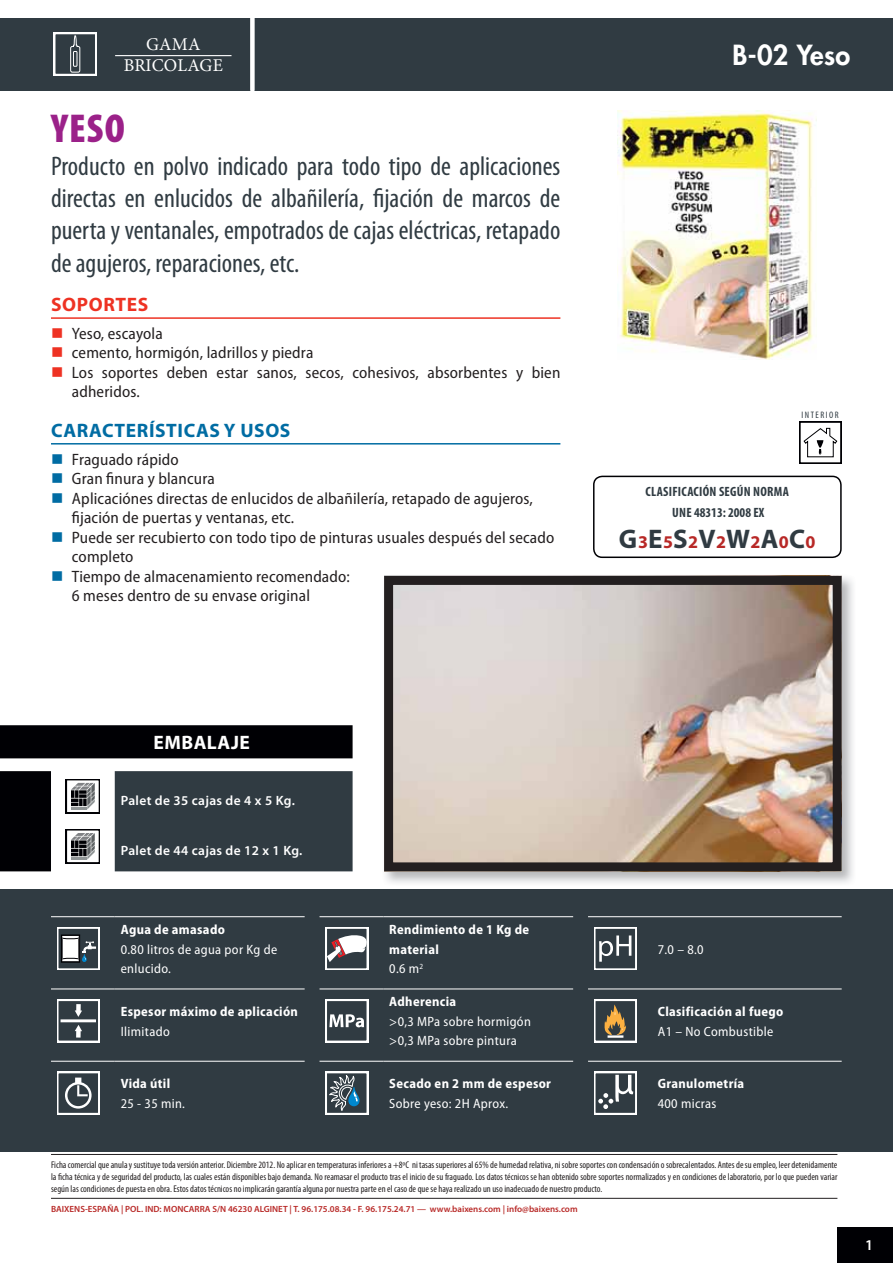
<style>
.page{position:relative;width:893px;height:1263px;background:#fff}
.page>*{position:absolute;margin:0;border:0;box-sizing:border-box;transform-origin:0 0}
.t1{font:900 condensed 40.5px "Myriad Pro";color:#9b2189}
.t2{font:condensed 27px/32.4px "Myriad Pro";color:#303b42;text-align:justify}
.t3{font:700 27px "Myriad Pro";color:#303b42}
.t4{font:800 27px "Futura Std";letter-spacing:.01em;color:#fff}
.t5{font:700 19.5px "Myriad Pro";letter-spacing:.03em;color:#006ca3}
.t6{font:700 19.5px "Myriad Pro";letter-spacing:.03em;color:#ee3223}
.t7{font:700 19.5px "Myriad Pro";letter-spacing:.025em;color:#fff}
.t8{font:18px/21px "Minion Pro";letter-spacing:.01em;color:#fff;text-align:center}
.t9{font:semi-condensed 16.5px/19.5px "Myriad Pro";letter-spacing:.01em;color:#231f20}
.t10{font:600 15px "Myriad Pro";color:#fff}
.t11{font:700 semi-condensed 13.5px/19.5px "Myriad Pro";letter-spacing:.025em;color:#fff}
.t12{font:semi-condensed 13.5px/19.5px "Myriad Pro";letter-spacing:.025em;color:#fff}
.t13{font:600 13.5px "Myriad Pro";letter-spacing:.025em;color:#fff}
.t14{font:700 condensed 13.5px/20.7px "Myriad Pro";letter-spacing:.02em;color:#303b42;text-align:center}
.t15{font:condensed 9.75px/12px "Myriad Pro";color:#231f20;text-align:justify}
.t16{font:condensed 9.45px "Myriad Pro";letter-spacing:.155em;color:#303b42}
.t17{font:600 9px "Myriad Pro";color:#b82927}
.s1{font-size:18px;color:#b82927}
.s2{font-weight:400}
</style>
<div class="page">
<div style="left:0;top:18px;width:893px;height:72px;background:#303b42"></div>
<div style="left:250px;top:18px;width:5px;height:72px;background:#fff"></div>
<hr style="left:115px;top:55px;width:116px;height:1px;background:#fff">
<svg style="left:54px;top:33px;width:42px;height:42px"></svg>
<div style="left:0;top:889px;width:893px;height:263px;background:#303b42"></div>
<div style="left:837px;top:1227px;width:56px;height:36px;background:#000004"></div>
<hr style="left:51px;top:1154px;width:786px;height:1px;background:#231f20">
<hr style="left:51px;top:1198px;width:786px;height:1px;background:#231f20">
<img style="left:617px;top:111px;width:200px;height:249px">
<hr style="left:51px;top:317px;width:509px;height:2px;background:#ee3223">
<hr style="left:51px;top:443px;width:509px;height:2px;background:#006ca3">
<img style="left:384px;top:575px;width:469px;height:308px">
<img style="left:394px;top:586px;width:438px;height:275px">
<div style="left:384px;top:576px;width:458px;height:295px;border:9px solid #231f20"></div>
<svg style="left:799px;top:421px;width:43px;height:43px"></svg>
<svg style="left:0;top:725px;width:353px;height:146px;fill:#000004"></svg>
<svg style="left:51px;top:771px;width:302px;height:100px"></svg>
<div style="left:593px;top:476px;width:249px;height:82px;border:2px solid #000004;border-radius:9px"></div>
<hr style="left:51px;top:916px;width:64px;height:1px;background:#fff">
<hr style="left:115px;top:916px;width:190px;height:1px;background:#fff">
<hr style="left:51px;top:989px;width:64px;height:1px;background:#fff">
<hr style="left:115px;top:989px;width:190px;height:1px;background:#fff">
<hr style="left:51px;top:1061px;width:64px;height:1px;background:#fff">
<hr style="left:115px;top:1061px;width:190px;height:1px;background:#fff">
<svg style="left:57px;top:927px;width:43px;height:43px"></svg>
<svg style="left:57px;top:1000px;width:43px;height:42px"></svg>
<svg style="left:57px;top:1072px;width:43px;height:42px"></svg>
<hr style="left:319px;top:916px;width:64px;height:1px;background:#fff">
<hr style="left:383px;top:916px;width:190px;height:1px;background:#fff">
<hr style="left:319px;top:989px;width:64px;height:1px;background:#fff">
<hr style="left:383px;top:989px;width:190px;height:1px;background:#fff">
<hr style="left:319px;top:1061px;width:64px;height:1px;background:#fff">
<hr style="left:383px;top:1061px;width:190px;height:1px;background:#fff">
<svg style="left:325px;top:927px;width:43px;height:43px"></svg>
<svg style="left:325px;top:1000px;width:43px;height:42px"></svg>
<svg style="left:325px;top:1071px;width:43px;height:44px"></svg>
<hr style="left:588px;top:916px;width:254px;height:1px;background:#fff">
<hr style="left:588px;top:989px;width:254px;height:1px;background:#fff">
<hr style="left:588px;top:1061px;width:254px;height:1px;background:#fff">
<svg style="left:594px;top:927px;width:42px;height:43px"></svg>
<svg style="left:594px;top:1000px;width:42px;height:42px"></svg>
<div style="left:607px;top:1035px;width:16px;height:3px;border:2px solid #fff"></div>
<svg style="left:594px;top:1072px;width:42px;height:42px"></svg>
<h3 class="t8" style="left:124px;top:33px;width:101px">GAMA<br>BRICOLAGE</h3>
<h1 class="t1" style="left:51px;top:105px;width:75px">YESO</h1>
<h2 class="t2" style="left:51px;top:151px;width:511px">Producto en polvo indicado para todo tipo de aplicaciones directas en enlucidos de albañilería, fijación de marcos de puerta y ventanales, empotrados de cajas eléctricas, retapado de agujeros, reparaciones, etc.</h2>
<h3 class="t6" style="left:51px;top:293px;width:99px">SOPORTES</h3>
<h3 class="t9" style="left:72px;top:325px;width:490px">Yeso, escayola<br>cemento, hormigón, ladrillos y piedra<br>Los soportes deben estar sanos, secos, cohesivos, absorbentes y bien adheridos.</h3>
<h3 class="t5" style="left:51px;top:419px;width:241px">CARACTERÍSTICAS Y USOS</h3>
<p class="t9" style="left:72px;top:450px;width:484px">Fraguado rápido<br>Gran finura y blancura<br>Aplicaciónes directas de enlucidos de albañilería, retapado de agujeros, fijación de puertas y ventanas, etc.<br>Puede ser recubierto con todo tipo de pinturas usuales después del secado completo<br>Tiempo de almacenamiento recomendado:<br>6 meses dentro de su envase original</p>
<h2 class="t4" style="left:733px;top:40px;width:119px">B-02 Yeso</h2>
<p class="t16" style="left:801px;top:410px;width:39px">INTERIOR</p>
<h3 class="t14" style="left:646px;top:481px;width:145px">CLASIFICACIÓN SEGÚN NORMA<br>UNE 48313: 2008 EX</h3>
<h2 class="t3" style="left:619px;top:523px;width:198px">G<span class="s1">3</span>E<span class="s1">5</span>S<span class="s1">2</span>V<span class="s1">2</span>W<span class="s1">2</span>A<span class="s1">0</span>C<span class="s1">0</span></h2>
<h3 class="t7" style="left:154px;top:731px;width:98px">EMBALAJE</h3>
<h3 class="t13" style="left:121px;top:795px;width:176px">Palet de 35 cajas de 4 x 5 Kg.</h3>
<h3 class="t13" style="left:121px;top:845px;width:183px">Palet de 44 cajas de 12 x 1 Kg.</h3>
<h3 class="t11" style="left:121px;top:921px;width:106px">Agua de amasado</h3>
<h3 class="t12" style="left:121px;top:940px;width:158px">0.80 litros de agua por Kg de enlucido.</h3>
<h3 class="t11" style="left:121px;top:1003px;width:179px">Espesor máximo de aplicación</h3>
<h3 class="t12" style="left:121px;top:1022px;width:51px">Ilimitado</h3>
<h3 class="t11" style="left:121px;top:1075px;width:51px">Vida útil</h3>
<h3 class="t12" style="left:121px;top:1094px;width:66px">25 - 35 min.</h3>
<h3 class="t11" style="left:389px;top:921px;width:142px">Rendimiento de 1 Kg de material<br><span class="s2">0.6 m</span><sup>2</sup></h3>
<h3 class="t11" style="left:389px;top:993px;width:68px">Adherencia</h3>
<h3 class="t12" style="left:389px;top:1012px;width:143px">&gt;0,3 MPa sobre hormigón &gt;0,3 MPa sobre pintura</h3>
<h3 class="t11" style="left:389px;top:1075px;width:163px">Secado en 2 mm de espesor</h3>
<h3 class="t12" style="left:389px;top:1094px;width:120px">Sobre yeso: 2H Aprox.</h3>
<h3 class="t12" style="left:658px;top:940px;width:47px">7.0 – 8.0</h3>
<h3 class="t11" style="left:658px;top:1003px;width:127px">Clasificación al fuego</h3>
<h3 class="t12" style="left:658px;top:1022px;width:117px">A1 – No Combustible</h3>
<h3 class="t11" style="left:658px;top:1075px;width:88px">Granulometría</h3>
<h3 class="t12" style="left:658px;top:1094px;width:60px">400 micras</h3>
<p class="t15" style="left:51px;top:1159px;width:788px">Ficha comercial que anula y sustituye toda versión anterior. Diciembre 2012. No aplicar en temperaturas inferiores a +8ºC ni tasas superiores al 65% de humedad relativa, ni sobre soportes con condensación o sobrecalentados. Antes de su empleo, leer detenidamente la ficha técnica y de seguridad del producto, las cuales están disponibles bajo demanda. No reamasar el producto tras el inicio de su fraguado. Los datos técnicos se han obtenido sobre soportes normalizados y en condiciones de laboratorio, por lo que pueden variar según las condiciones de puesta en obra. Estos datos técnicos no implicarán garantía alguna por nuestra parte en el caso de que se haya realizado un uso inadecuado de nuestro producto.</p>
<p class="t17" style="left:51px;top:1206px;width:528px">BAIXENS-ESPAÑA | POL. IND: MONCARRA S/N 46230 ALGINET | T. 96.175.08.34 - F. 96.175.24.71 — www.baixens.com | info@baixens.com</p>
<h3 class="t10" style="left:865px;top:1239px;width:10px">1</h3>
</div>
